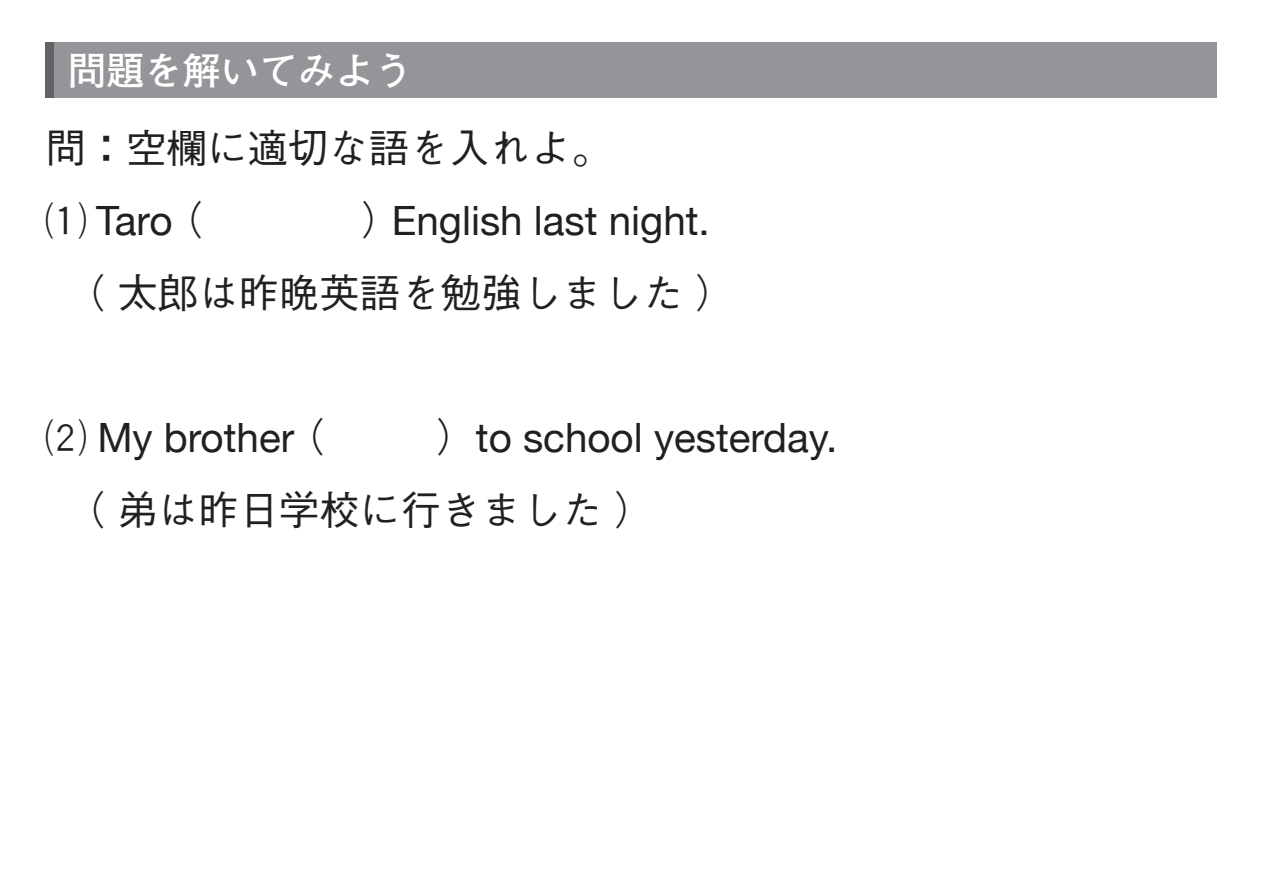
<style>
.page{position:relative;width:1263px;height:893px;background:#fff}
.page>*{position:absolute;margin:0;border:0;box-sizing:border-box;transform-origin:0 0}
.t1{font:40.35px "Helvetica Neue";color:#231f20}
.t2{font:500 40.35px "Gothic BBB";color:#231f20}
.t3{font:700 38.25px "Futo Go B101";color:#fff}
.s1{font-family:"Gothic BBB";font-weight:500}
</style>
<div class="page">
<div style="left:46px;top:43px;width:1171px;height:55px;background:#939598"></div>
<div style="left:46px;top:43px;width:8px;height:55px;background:#636366"></div>
<p class="t3" style="left:68px;top:48px;width:346px">問題を解いてみよう</p>
<p class="t2" style="left:46px;top:125px;width:567px">問：空欄に適切な語を入れよ。</p>
<p class="t1" style="left:46px;top:192px;width:160px"><span class="s1">⑴</span> Taro <span class="s1">（</span></p>
<p class="t1" style="left:360px;top:192px;width:351px"><span class="s1">）</span>English last night.</p>
<p class="t2" style="left:46px;top:270px;width:690px">　（太郎は昨晩英語を勉強しました）</p>
<p class="t1" style="left:46px;top:409px;width:281px"><span class="s1">⑵</span> My brother <span class="s1">（</span></p>
<p class="t1" style="left:436px;top:409px;width:403px"><span class="s1">）</span>to school yesterday.</p>
<p class="t2" style="left:46px;top:486px;width:610px">　（弟は昨日学校に行きました）</p>
</div>
